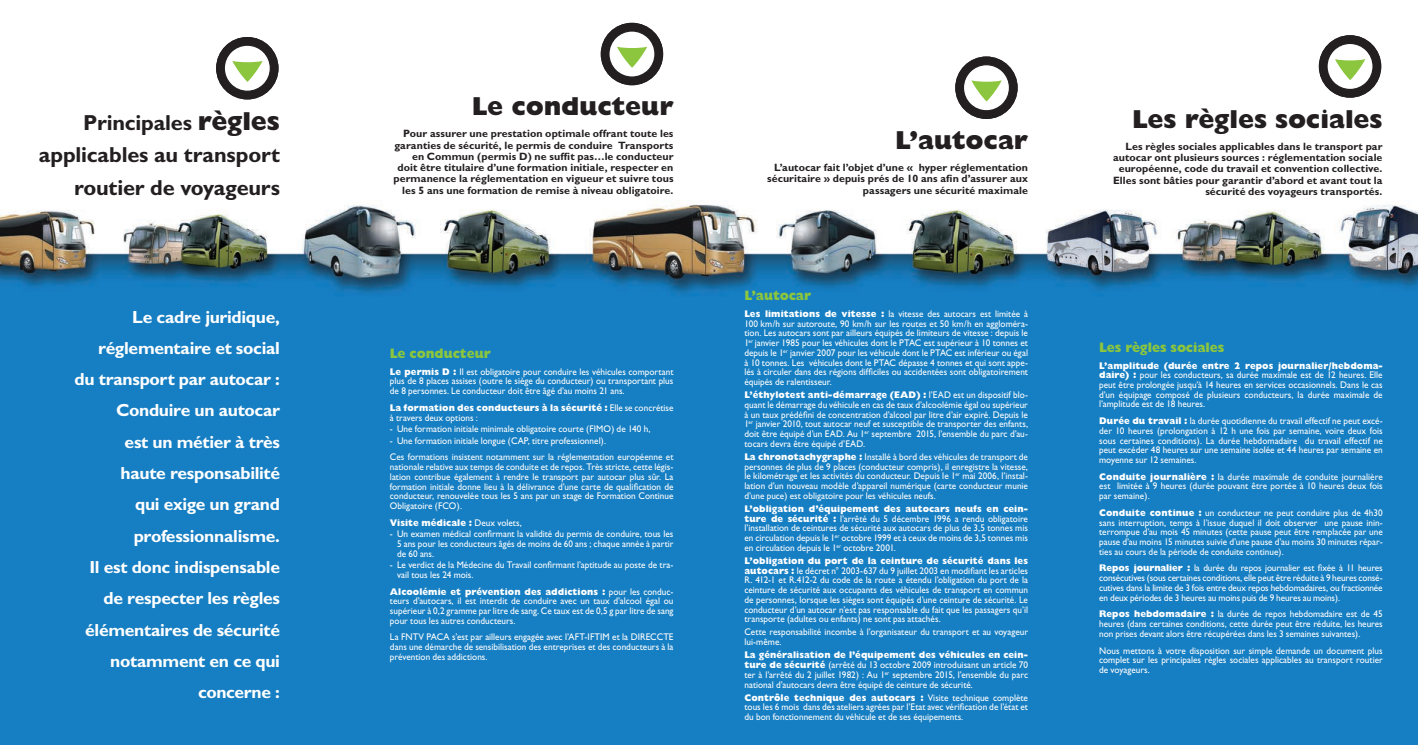
<style>
.page{position:relative;width:1418px;height:745px;background:#fff}
.page>*{position:absolute;margin:0;border:0;box-sizing:border-box;transform-origin:0 0}
.t1{font:800 26.12px "Gill Sans";letter-spacing:-.005em;color:#231f20}
.t2{font:700 21.75px/32.5px "Gill Sans";letter-spacing:-.01em;color:#231f20;text-align:right}
.t3{font:700 17.5px/31.2px "Gill Sans";letter-spacing:-.02em;color:#fff;text-align:right}
.t4{font:800 13.75px "Gill Sans";letter-spacing:-.005em;color:#8bc63e;scale:.95 1}
.t5{font:700 10.62px/11.2px "Gill Sans";letter-spacing:.005em;color:#231f20;text-align:right}
.t6{font:9.75px/9.6px "Gill Sans";letter-spacing:.005em;color:#fff;text-align:justify;scale:.95 1}
.t7{font:800 9.75px/9.8px "Gill Sans";letter-spacing:.005em;color:#fff;scale:.95 1}
.s1{font-weight:800;font-size:26.12px}
.s2{font-weight:800}
.s3{font-weight:400}
</style>
<div class="page">
<img style="left:0;top:22px;width:1417px;height:722px">
<svg style="left:216px;top:37px;width:62px;height:62px"></svg>
<svg style="left:600px;top:23px;width:63px;height:62px"></svg>
<svg style="left:955px;top:56px;width:62px;height:63px"></svg>
<svg style="left:1318px;top:35px;width:63px;height:63px"></svg>
<h2 class="t2" style="left:39px;top:106px;width:243px">Principales <span class="s1">règles </span>applicables au transport routier de voyageurs</h2>
<p class="t3" style="left:74px;top:301px;width:207px">Le cadre juridique, réglementaire et social du transport par autocar :<br>Conduire un autocar<br>est un métier à très<br>haute responsabilité<br>qui exige un grand professionnalisme.<br>Il est donc indispensable de respecter les règles élémentaires de sécurité notamment en ce qui concerne :</p>
<h1 class="t1" style="left:472px;top:91px;width:203px">Le conducteur</h1>
<p class="t5" style="left:393px;top:128px;width:281px">Pour assurer une prestation optimale offrant toute les garanties de sécurité, le permis de conduire Transports en Commun (permis D) ne suffit pas…le conducteur doit être titulaire d’une formation initiale, respecter en permanence la réglementation en vigueur et suivre tous les 5 ans une formation de remise à niveau obligatoire.</p>
<h1 class="t1" style="left:895px;top:125px;width:134px">L’autocar</h1>
<p class="t5" style="left:767px;top:162px;width:262px">L’autocar fait l’objet d’une « hyper réglementation sécuritaire » depuis prés de 10 ans afin d’assurer aux passagers une sécurité maximale</p>
<h3 class="t4" style="left:390px;top:345px;width:108px">Le conducteur</h3>
<p class="t6" style="left:390px;top:366px;width:300px"><span class="s2">Le permis D :</span> Il est obligatoire pour conduire les véhicules comportant plus de 8 places assises (outre le siège du conducteur) ou transportant plus de 8 personnes. Le conducteur doit être âgé d’au moins 21 ans.</p>
<p class="t7" style="left:390px;top:402px;width:300px">La formation des conducteurs à la sécurité : <span class="s3">Elle se concrétise à travers deux options :</span></p>
<p class="t6" style="left:390px;top:424px;width:276px">- Une formation initiale minimale obligatoire courte (FIMO) de 140 h,</p>
<p class="t6" style="left:390px;top:432px;width:300px;line-height:16.8px">- Une formation initiale longue (CAP, titre professionnel).<br>Ces formations insistent notamment sur la réglementation européenne et</p>
<p class="t6" style="left:390px;top:462px;width:300px">nationale relative aux temps de conduite et de repos. Très stricte, cette légis&shy;lation contribue également à rendre le transport par autocar plus sûr. La formation initiale donne lieu à la délivrance d’une carte de qualification de conducteur, renouvelée tous les 5 ans par un stage de Formation Continue Obligatoire (FCO).</p>
<p class="t7" style="left:390px;top:517px;width:140px">Visite médicale : <span class="s3">Deux volets,</span></p>
<p class="t6" style="left:397px;top:528px;width:292px;text-indent:-7px">- Un examen médical confirmant la validité du permis de conduire, tous les 5 ans pour les conducteurs âgés de moins de 60 ans ; chaque année à partir de 60 ans.</p>
<p class="t6" style="left:397px;top:559px;width:292px;text-indent:-7px">- Le verdict de la Médecine du Travail confirmant l’aptitude au poste de tra&shy;vail tous les 24 mois.</p>
<p class="t6" style="left:390px;top:586px;width:300px"><span class="s2">Alcoolémie et prévention des addictions :</span> pour les conduc&shy;teurs d’autocars, il est interdit de conduire avec un taux d’alcool égal ou supérieur à 0,2 gramme par litre de sang. Ce taux est de 0,5 g par litre de sang pour tous les autres conducteurs.</p>
<p class="t6" style="left:390px;top:632px;width:300px">La FNTV PACA s’est par ailleurs engagée avec l’AFT-IFTIM et la DIRECCTE dans une démarche de sensibilisation des entreprises et des conducteurs à la prévention des addictions.</p>
<h3 class="t4" style="left:744px;top:287px;width:72px">L’autocar</h3>
<p class="t6" style="left:744px;top:309px;width:300px"><span class="s2">Les limitations de vitesse :</span> la vitesse des autocars est limitée à 100 km/h sur autoroute, 90 km/h sur les routes et 50 km/h en aggloméra&shy;tion. Les autocars sont par ailleurs équipés de limiteurs de vitesse : depuis le 1<sup>er</sup> janvier 1985 pour les véhicules dont le PTAC est supérieur à 10 tonnes et depuis le 1<sup>er</sup> janvier 2007 pour les véhicule dont le PTAC est inférieur ou égal à 10 tonnes. Les véhicules dont le PTAC dépasse 4 tonnes et qui sont appe&shy;lés à circuler dans des régions difficiles ou accidentées sont obligatoirement équipés de ralentisseur.</p>
<p class="t6" style="left:744px;top:390px;width:300px"><span class="s2">L’éthylotest anti-démarrage (EAD) :</span> l’EAD est un dispositif blo&shy;quant le démarrage du véhicule en cas de taux d’alcoolémie égal ou supérieur à un taux prédéfini de concentration d’alcool par litre d’air expiré. Depuis le 1<sup>er</sup> janvier 2010, tout autocar neuf et susceptible de transporter des enfants, doit être équipé d’un EAD. Au 1<sup>er</sup> septembre 2015, l’ensemble du parc d’au&shy;tocars devra être équipé d’EAD.</p>
<p class="t6" style="left:744px;top:451px;width:300px"><span class="s2">La chronotachygraphe :</span> Installé à bord des véhicules de transport de personnes de plus de 9 places (conducteur compris), il enregistre la vitesse, le kilométrage et les activités du conducteur. Depuis le 1<sup>er</sup> mai 2006, l’instal&shy;lation d’un nouveau modèle d’appareil numérique (carte conducteur munie d’une puce) est obligatoire pour les véhicules neufs.</p>
<p class="t6" style="left:744px;top:503px;width:300px"><span class="s2">L’obligation d’équipement des autocars neufs en cein&shy;ture de sécurité :</span> l’arrêté du 5 décembre 1996 a rendu obligatoire l’installation de ceintures de sécurité aux autocars de plus de 3,5 tonnes mis en circulation depuis le 1<sup>er</sup> octobre 1999 et à ceux de moins de 3,5 tonnes mis en circulation depuis le 1<sup>er</sup> octobre 2001.</p>
<p class="t6" style="left:744px;top:555px;width:300px"><span class="s2">L’obligation du port de la ceinture de sécurité dans les autocars :</span> le décret n° 2003-637 du 9 juillet 2003 en modifiant les articles R. 412-1 et R.412-2 du code de la route a étendu l’obligation du port de la ceinture de sécurité aux occupants des véhicules de transport en commun de personnes, lorsque les sièges sont équipés d’une ceinture de sécurité. Le conducteur d’un autocar n’est pas responsable du fait que les passagers qu’il transporte (adultes ou enfants) ne sont pas attachés.</p>
<p class="t6" style="left:744px;top:627px;width:300px">Cette responsabilité incombe à l’organisateur du transport et au voyageur lui-même.</p>
<p class="t6" style="left:744px;top:650px;width:300px"><span class="s2">La généralisation de l’équipement des véhicules en cein&shy;ture de sécurité</span> (arrêté du 13 octobre 2009 introduisant un article 70 ter à l’arrêté du 2 juillet 1982) : Au 1<sup>er</sup> septembre 2015, l’ensemble du parc national d’autocars devra être équipé de ceinture de sécurité.</p>
<p class="t6" style="left:744px;top:692px;width:300px"><span class="s2">Contrôle technique des autocars :</span> Visite technique complète tous les 6 mois dans des ateliers agrées par l’Etat avec vérification de l’état et du bon fonctionnement du véhicule et de ses équipements.</p>
<h1 class="t1" style="left:1132px;top:104px;width:252px">Les règles sociales</h1>
<p class="t5" style="left:1113px;top:140px;width:271px">Les règles sociales applicables dans le transport par autocar ont plusieurs sources : réglementation sociale européenne, code du travail et convention collective.<br>Elles sont bâties pour garantir d’abord et avant tout la sécurité des voyageurs transportés.</p>
<h3 class="t4" style="left:1099px;top:339px;width:133px">Les règles sociales</h3>
<p class="t6" style="left:1099px;top:360px;width:300px"><span class="s2">L’amplitude (durée entre 2 repos journalier/hebdoma&shy;daire) :</span> pour les conducteurs, sa durée maximale est de 12 heures. Elle peut être prolongée jusqu’à 14 heures en services occasionnels. Dans le cas d’un équipage composé de plusieurs conducteurs, la durée maximale de l’amplitude est de 18 heures.</p>
<p class="t6" style="left:1099px;top:416px;width:300px"><span class="s2">Durée du travail :</span> la durée quotidienne du travail effectif ne peut excé&shy;der 10 heures (prolongation à 12 h une fois par semaine, voire deux fois sous certaines conditions). La durée hebdomadaire du travail effectif ne peut excéder 48 heures sur une semaine isolée et 44 heures par semaine en moyenne sur 12 semaines.</p>
<p class="t6" style="left:1099px;top:471px;width:300px"><span class="s2">Conduite journalière :</span> la durée maximale de conduite journalière est limitée à 9 heures (durée pouvant être portée à 10 heures deux fois par semaine).</p>
<p class="t6" style="left:1099px;top:507px;width:300px"><span class="s2">Conduite continue :</span> un conducteur ne peut conduire plus de 4h30 sans interruption, temps à l’issue duquel il doit observer une pause inin&shy;terrompue d’au mois 45 minutes (cette pause peut être remplacée par une pause d’au moins 15 minutes suivie d’une pause d’au moins 30 minutes répar&shy;ties au cours de la période de conduite continue).</p>
<p class="t6" style="left:1099px;top:563px;width:300px"><span class="s2">Repos journalier :</span> la durée du repos journalier est fixée à 11 heures consécutives (sous certaines conditions, elle peut être réduite à 9 heures consé&shy;cutives dans la limite de 3 fois entre deux repos hebdomadaires, ou fractionnée en deux périodes de 3 heures au moins puis de 9 heures au moins).</p>
<p class="t6" style="left:1099px;top:609px;width:300px"><span class="s2">Repos hebdomadaire :</span> la durée de repos hebdomadaire est de 45 heures (dans certaines conditions, cette durée peut être réduite, les heures non prises devant alors être récupérées dans les 3 semaines suivantes).</p>
<p class="t6" style="left:1099px;top:645px;width:300px">Nous mettons à votre disposition sur simple demande un document plus complet sur les principales règles sociales applicables au transport routier de voyageurs.</p>
</div>
